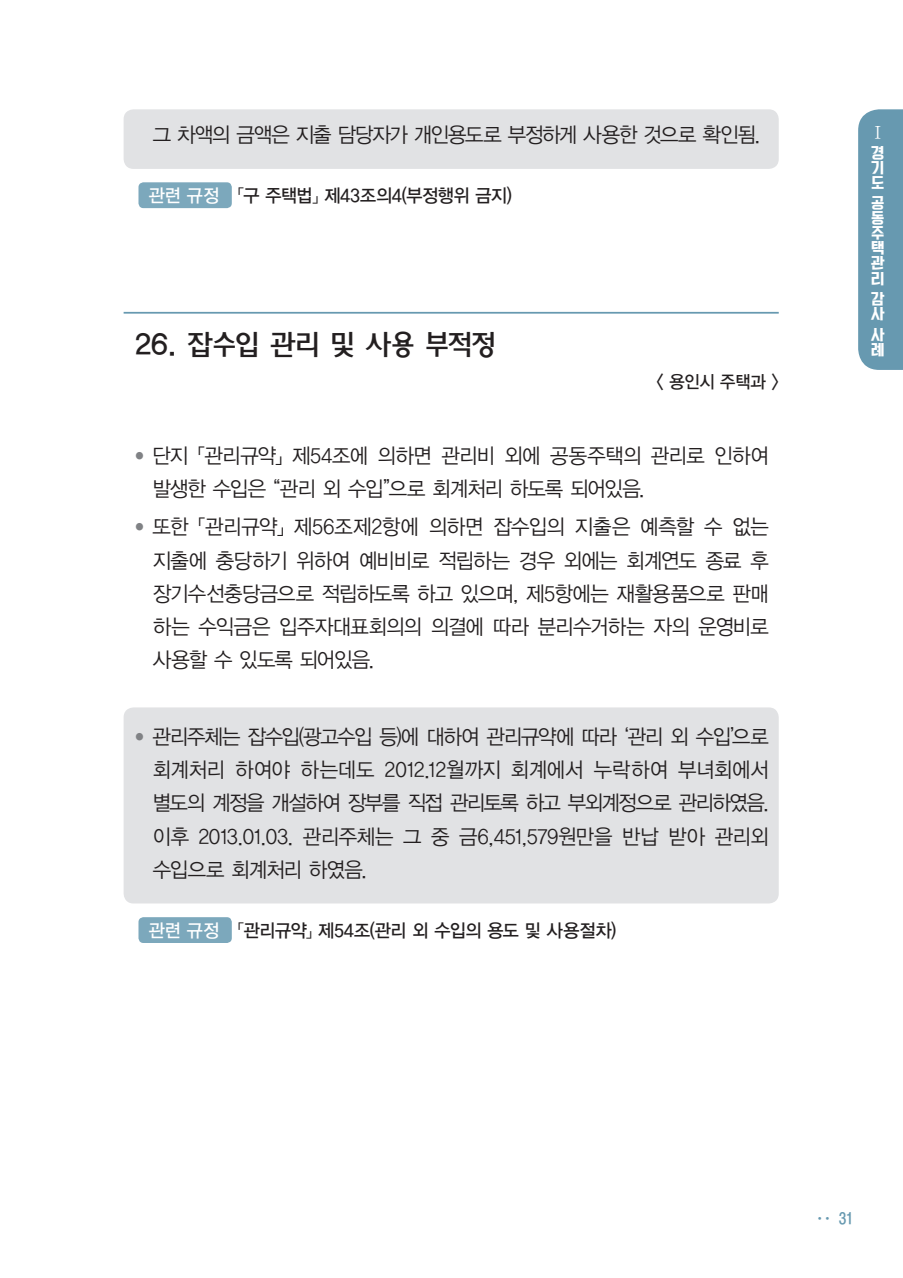
<style>
.page{position:relative;width:903px;height:1278px;background:#fff}
.page>*{position:absolute;margin:0;border:0;box-sizing:border-box;transform-origin:0 0}
.t1{font:28px "Korean AGD B";letter-spacing:-.015em;color:#231f20}
.t2{font:21px/33.2px "YDVYGO12";letter-spacing:-.03em;color:#231f20;text-align:justify;scale:.95 1}
.t3{font:21px "YDVYGO12";letter-spacing:-.05em;color:#231f20;scale:.95 1}
.t4{font:19.25px "YDVY Mj O13";color:#fff}
.t5{font:18.38px "YDVYGO13";letter-spacing:-.01em;color:#231f20;scale:.95 1}
.t6{font:17.5px "YDVYGO13";letter-spacing:-.02em;color:#231f20;scale:.95 1}
.t7{font:14px/15px "Korean YNSJG5 R";color:#fff;text-align:justify}
.t8{font:5.25px "YDVYGO540";color:#6799b0}
.s1{color:#fff}
.s2{font-size:14px;color:#808285}
.s3{font-size:15.75px}
</style>
<div class="page">
<div style="left:124px;top:109px;width:654px;height:60px;background:#e1e2e4;border-radius:10px"></div>
<div style="left:124px;top:707px;width:654px;height:196px;background:#e1e2e4;border-radius:10px"></div>
<div style="left:858px;top:109px;width:45px;height:261px;background:#6799b0"></div>
<hr style="left:124px;top:312px;width:654px;height:1px;background:#6799b0">
<div style="left:138px;top:182px;width:94px;height:26px;background:#7ca8bc;border-radius:5px"></div>
<div style="left:138px;top:917px;width:94px;height:25px;background:#7ca8bc;border-radius:5px"></div>
<p class="t3" style="left:153px;top:121px;width:641px">그 차액의 금액은 지출 담당자가 개인용도로 부정하게 사용한 것으로 확인됨.</p>
<p class="t5" style="left:149px;top:183px;width:383px"><span class="s1">관련 규정</span> 「구 주택법」 제43조의4(부정행위 금지)</p>
<h1 class="t1" style="left:135px;top:329px;width:363px">26. 잡수입 관리 및 사용 부적정</h1>
<p class="t6" style="left:656px;top:370px;width:130px">&lt; 용인시 주택과 &gt;</p>
<p class="t2" style="left:153px;top:437px;width:650px;text-indent:-19px"><span class="s2">●</span> 단지 「관리규약」 제54조에 의하면 관리비 외에 공동주택의 관리로 인하여 발생한 수입은 “관리 외 수입”으로 회계처리 하도록 되어있음.</p>
<p class="t2" style="left:153px;top:509px;width:650px;text-indent:-19px"><span class="s2">●</span> 또한 「관리규약」 제56조제2항에 의하면 잡수입의 지출은 예측할 수 없는 지출에 충당하기 위하여 예비비로 적립하는 경우 외에는 회계연도 종료 후 장기수선충당금으로 적립하도록 하고 있으며, 제5항에는 재활용품으로 판매 하는 수익금은 입주자대표회의의 의결에 따라 분리수거하는 자의 운영비로 사용할 수 있도록 되어있음.</p>
<p class="t2" style="left:153px;top:718px;width:650px;text-indent:-19px"><span class="s2">●</span> 관리주체는 잡수입(광고수입 등)에 대하여 관리규약에 따라 ‘관리 외 수입’으로 회계처리 하여야 하는데도 2012.12월까지 회계에서 누락하여 부녀회에서 별도의 계정을 개설하여 장부를 직접 관리토록 하고 부외계정으로 관리하였음. 이후 2013.01.03. 관리주체는 그 중 금6,451,579원만을 반납 받아 관리외 수입으로 회계처리 하였음.</p>
<p class="t5" style="left:149px;top:917px;width:493px"><span class="s1">관련 규정</span> 「관리규약」 제54조(관리 외 수입의 용도 및 사용절차)</p>
<p class="t4" style="left:868px;top:119px;width:13px">Ⅰ</p>
<p class="t7" style="left:871px;top:145px;width:14px">경 기 도</p>
<p class="t7" style="left:871px;top:196px;width:15px">공 동 주 택 관 리</p>
<p class="t7" style="left:871px;top:291px;width:15px">감 사</p>
<p class="t7" style="left:871px;top:327px;width:15px">사 례</p>
<p class="t8" style="left:817px;top:1214px;width:37px">● ● <span class="s3">31</span></p>
</div>
